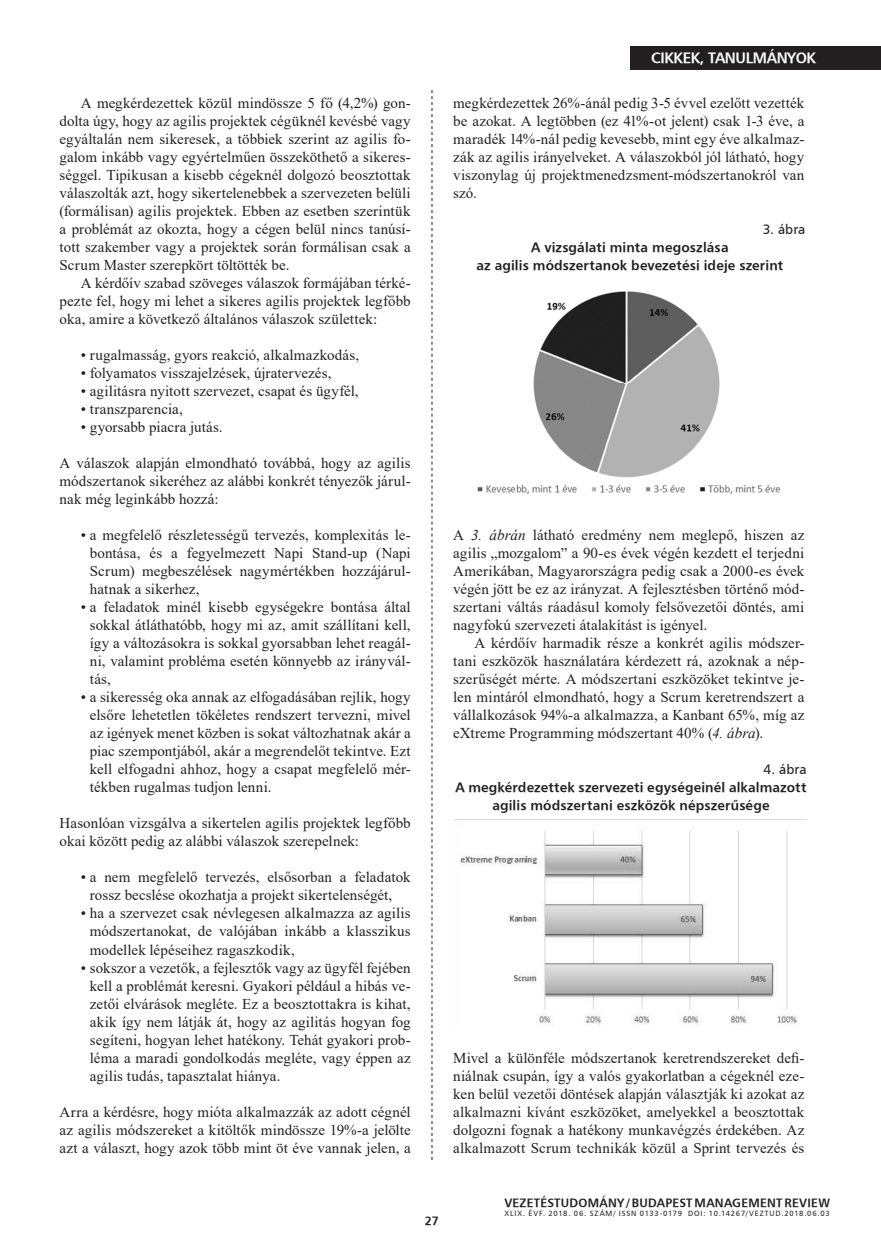
<style>
.page{position:relative;width:881px;height:1255px;background:#fff}
.page>*{position:absolute;margin:0;border:0;box-sizing:border-box;transform-origin:0 0}
.kenyérszöveg_opcioná{font:15px/18px "Times New Roman";letter-spacing:.005em;color:#231f20;text-align:justify}
.kenyérszöveg_tompa{font:15px/18px "Times New Roman";letter-spacing:.005em;color:#231f20;text-align:justify}
.t1{font:15px "H Humanist 777 BT Bold";letter-spacing:-.025em;color:#fff}
.Táblázat_cím{font:13.5px/18px "H Humanist 777 BT Bold";letter-spacing:.01em;color:#231f20;text-align:center}
.Táblázat_cím-2{font:13.5px "H Humanist 777 BT";letter-spacing:.005em;color:#231f20}
.t2{font:12px "H Humanist 777 BT Bold";letter-spacing:.02em;color:#231f20}
.t3{font:7.5px "H Humanist 777 BT";letter-spacing:.11em;color:#231f20}
.s1{font-style:italic}
</style>
<div class="page">
<div style="left:629px;top:46px;width:251px;height:23px;background:#231f20"></div>
<svg style="left:431px;top:90px;width:1px;height:1070px"></svg>
<img style="left:477px;top:291px;width:303px;height:204px">
<img style="left:455px;top:819px;width:351px;height:207px">
<p class="kenyérszöveg_opcioná" style="left:60px;top:94px;width:352px;text-indent:21px">A megkérdezettek közül mindössze 5 fő (4,2%) gon&shy;dolta úgy, hogy az agilis projektek cégüknél kevésbé vagy egyáltalán nem sikeresek, a többiek szerint az agilis fo&shy;galom inkább vagy egyértelműen összeköthető a sikeres&shy;séggel. Tipikusan a kisebb cégeknél dolgozó beosztottak válaszolták azt, hogy sikertelenebbek a szervezeten belüli (formálisan) agilis projektek. Ebben az esetben szerintük a problémát az okozta, hogy a cégen belül nincs tanúsí&shy;tott szakember vagy a projektek során formálisan csak a Scrum Master szerepkört töltötték be.</p>
<p class="kenyérszöveg_opcioná" style="left:60px;top:274px;width:352px;text-indent:21px">A kérdőív szabad szöveges válaszok formájában térké&shy;pezte fel, hogy mi lehet a sikeres agilis projektek legfőbb oka, amire a következő általános válaszok születtek:</p>
<p class="kenyérszöveg_opcioná" style="left:81px;top:346px;width:279px">• rugalmasság, gyors reakció, alkalmazkodás,</p>
<p class="kenyérszöveg_opcioná" style="left:81px;top:364px;width:252px">• folyamatos visszajelzések, újratervezés,</p>
<p class="kenyérszöveg_opcioná" style="left:81px;top:382px;width:279px">• agilitásra nyitott szervezet, csapat és ügyfél,</p>
<p class="kenyérszöveg_opcioná" style="left:81px;top:400px;width:103px">• transzparencia,</p>
<p class="kenyérszöveg_opcioná" style="left:81px;top:418px;width:143px">• gyorsabb piacra jutás.</p>
<p class="kenyérszöveg_tompa" style="left:60px;top:454px;width:352px">A válaszok alapján elmondható továbbá, hogy az agilis módszertanok sikeréhez az alábbi konkrét tényezők járul&shy;nak még leginkább hozzá:</p>
<p class="kenyérszöveg_opcioná" style="left:90px;top:526px;width:322px;text-indent:-9px">• a megfelelő részletességű tervezés, komplexitás le&shy;bontása, és a fegyelmezett Napi Stand-up (Napi Scrum) megbeszélések nagymértékben hozzájárul&shy;hatnak a sikerhez,</p>
<p class="kenyérszöveg_opcioná" style="left:90px;top:598px;width:322px;text-indent:-9px">• a feladatok minél kisebb egységekre bontása által sokkal átláthatóbb, hogy mi az, amit szállítani kell, így a változásokra is sokkal gyorsabban lehet reagál&shy;ni, valamint probléma esetén könnyebb az irányvál&shy;tás,</p>
<p class="kenyérszöveg_opcioná" style="left:90px;top:688px;width:322px;text-indent:-9px">• a sikeresség oka annak az elfogadásában rejlik, hogy elsőre lehetetlen tökéletes rendszert tervezni, mivel az igények menet közben is sokat változhatnak akár a piac szempontjából, akár a megrendelőt tekintve. Ezt kell elfogadni ahhoz, hogy a csapat megfelelő mér&shy;tékben rugalmas tudjon lenni.</p>
<p class="kenyérszöveg_tompa" style="left:60px;top:814px;width:352px">Hasonlóan vizsgálva a sikertelen agilis projektek legfőbb okai között pedig az alábbi válaszok szerepelnek:</p>
<p class="kenyérszöveg_opcioná" style="left:90px;top:868px;width:322px;text-indent:-9px">• a nem megfelelő tervezés, elsősorban a feladatok rossz becslése okozhatja a projekt sikertelenségét,</p>
<p class="kenyérszöveg_opcioná" style="left:90px;top:904px;width:322px;text-indent:-9px">• ha a szervezet csak névlegesen alkalmazza az agilis módszertanokat, de valójában inkább a klasszikus modellek lépéseihez ragaszkodik,</p>
<p class="kenyérszöveg_opcioná" style="left:90px;top:958px;width:322px;text-indent:-9px">• sokszor a vezetők, a fejlesztők vagy az ügyfél fejében kell a problémát keresni. Gyakori például a hibás ve&shy;zetői elvárások megléte. Ez a beosztottakra is kihat, akik így nem látják át, hogy az agilitás hogyan fog segíteni, hogyan lehet hatékony. Tehát gyakori prob&shy;léma a maradi gondolkodás megléte, vagy éppen az agilis tudás, tapasztalat hiánya.</p>
<p class="kenyérszöveg_tompa" style="left:60px;top:1102px;width:352px">Arra a kérdésre, hogy mióta alkalmazzák az adott cégnél az agilis módszereket a kitöltők mindössze 19%-a jelölte azt a választ, hogy azok több mint öt éve vannak jelen, a</p>
<p class="t1" style="left:651px;top:49px;width:166px">CIKKEK, TANULMÁNYOK</p>
<p class="kenyérszöveg_tompa" style="left:453px;top:94px;width:352px">megkérdezettek 26%-ánál pedig 3-5 évvel ezelőtt vezették be azokat. A legtöbben (ez 41%-ot jelent) csak 1-3 éve, a maradék 14%-nál pedig kevesebb, mint egy éve alkalmaz&shy;zák az agilis irányelveket. A válaszokból jól látható, hogy viszonylag új projektmenedzsment-módszertanokról van szó.</p>
<p class="Táblázat_cím-2" style="left:762px;top:221px;width:44px">3. ábra</p>
<p class="Táblázat_cím" style="left:476px;top:238px;width:308px">A vizsgálati minta megoszlása<br>az agilis módszertanok bevezetési ideje szerint</p>
<p class="kenyérszöveg_tompa" style="left:453px;top:526px;width:352px">A <span class="s1">3. ábrán</span> látható eredmény nem meglepő, hiszen az agilis „mozgalom” a 90-es évek végén kezdett el terjedni Amerikában, Magyarországra pedig csak a 2000-es évek végén jött be ez az irányzat. A fejlesztésben történő mód&shy;szertani váltás ráadásul komoly felsővezetői döntés, ami nagyfokú szervezeti átalakítást is igényel.</p>
<p class="kenyérszöveg_opcioná" style="left:453px;top:634px;width:352px;text-indent:21px">A kérdőív harmadik része a konkrét agilis módszer&shy;tani eszközök használatára kérdezett rá, azoknak a nép&shy;szerűségét mérte. A módszertani eszközöket tekintve je&shy;len mintáról elmondható, hogy a Scrum keretrendszert a vállalkozások 94%-a alkalmazza, a Kanbant 65%, míg az eXtreme Programming módszertant 40% (<span class="s1">4. ábra</span>).</p>
<p class="Táblázat_cím-2" style="left:763px;top:761px;width:44px">4. ábra</p>
<p class="Táblázat_cím" style="left:455px;top:778px;width:352px">A megkérdezettek szervezeti egységeinél alkalmazott agilis módszertani eszközök népszerűsége</p>
<p class="kenyérszöveg_tompa" style="left:453px;top:1048px;width:352px">Mivel a különféle módszertanok keretrendszereket defi&shy;niálnak csupán, így a valós gyakorlatban a cégeknél eze&shy;ken belül vezetői döntések alapján választják ki azokat az alkalmazni kívánt eszközöket, amelyekkel a beosztottak dolgozni fognak a hatékony munkavégzés érdekében. Az alkalmazott Scrum technikák közül a Sprint tervezés és</p>
<p class="t2" style="left:425px;top:1212px;width:16px">27</p>
<p class="t2" style="left:504px;top:1194px;width:327px">VEZETÉSTUDOMÁNY / BUDAPEST MANAGEMENT REVIEW</p>
<p class="t3" style="left:504px;top:1208px;width:327px">XLIX. ÉVF. 2018. 06. SZÁM/ ISSN 0133-0179 DOI: 10.14267/VEZTUD.2018.06.03</p>
</div>
